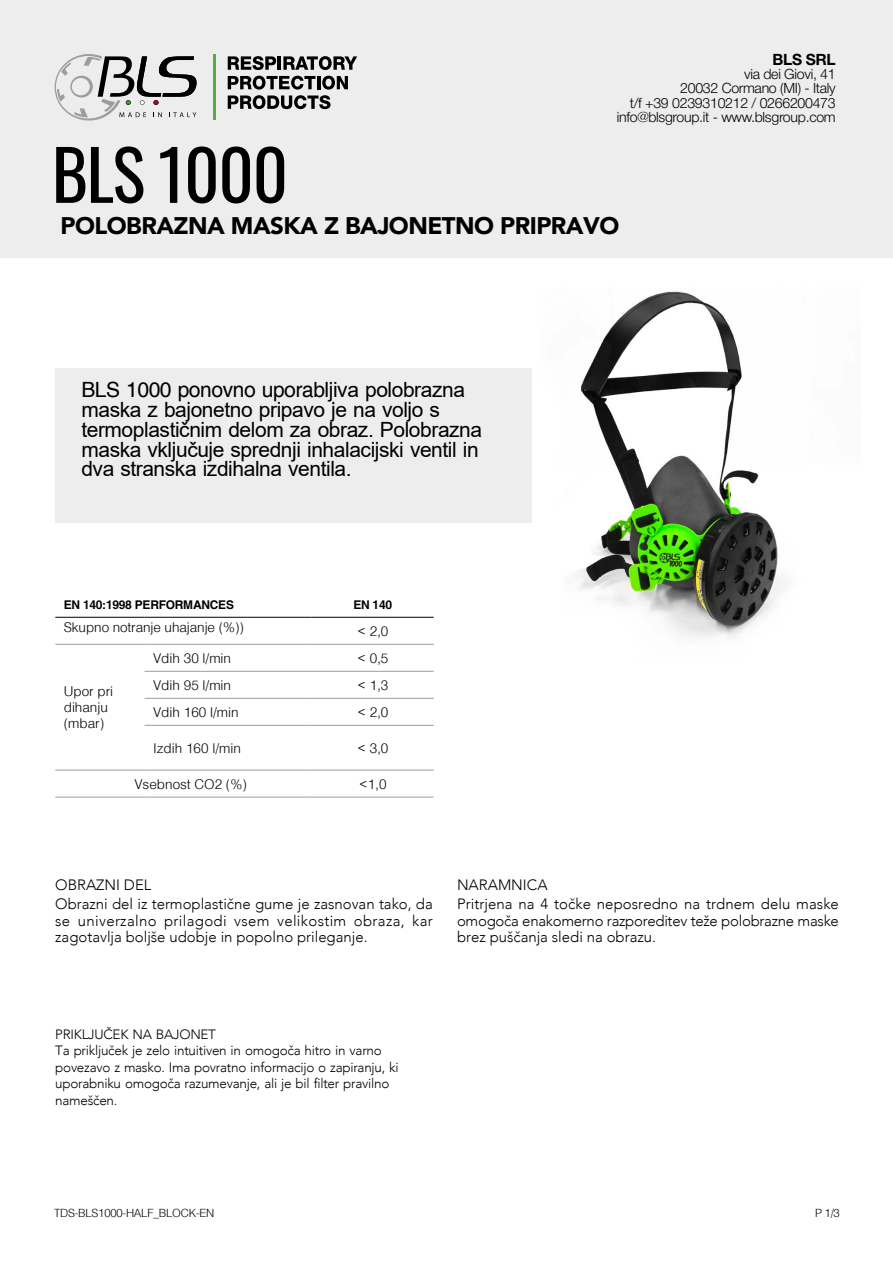
<style>
.page{position:relative;width:893px;height:1263px;background:#fff}
.page>*{position:absolute;margin:0;border:0;box-sizing:border-box;transform-origin:0 0}
.t1{font:69px "Oswald";letter-spacing:-.02em;color:#000}
.t2{font:900 24px "Avenir";letter-spacing:-.02em;color:#000}
.t3{font:21px/19.8px "Arial";color:#000}
.t4{font:21px "Helvetica";letter-spacing:-.02em;color:#000}
.t5{font:700 15.6px "Helvetica Neue Cyr";letter-spacing:-.02em;color:#000}
.t6{font:300 15px/19.5px "Avenir";color:#000}
.t7{font:300 14.1px/14.1px "Helvetica Neue Cyr";letter-spacing:-.02em;color:#000;text-align:right}
.t8{font:300 13.5px/16.5px "Avenir";color:#000}
.t9{font:300 13.5px/16.2px "Helvetica";color:#000}
.t10{font:700 12px "Helvetica";letter-spacing:-.02em;color:#000}
.t11{font:300 11.4px "Helvetica";letter-spacing:-.02em;color:#000}
.s1{font-family:"Arial"}
</style>
<div class="page">
<img style="left:520px;top:291px;width:268px;height:346px">
<div style="left:55px;top:369px;width:476px;height:154px;background:#ededed"></div>
<div style="left:0;top:0;width:893px;height:257px;background:#ededed"></div>
<hr style="left:213px;top:54px;width:2px;height:65px;background:#55b03f">
<svg style="left:228px;top:56px;width:48px;height:14px"></svg>
<hr style="left:278px;top:56px;width:3px;height:14px;background:#000">
<svg style="left:283px;top:56px;width:74px;height:14px"></svg>
<svg style="left:228px;top:76px;width:120px;height:33px"></svg>
<svg style="left:55px;top:54px;width:142px;height:67px"></svg>
<hr style="left:55px;top:644px;width:90px;height:1px;background:#9d9d9c">
<hr style="left:145px;top:644px;width:167px;height:1px;background:#9d9d9c">
<hr style="left:312px;top:644px;width:122px;height:1px;background:#9d9d9c">
<hr style="left:145px;top:671px;width:167px;height:1px;background:#9d9d9c">
<hr style="left:312px;top:671px;width:122px;height:1px;background:#9d9d9c">
<hr style="left:145px;top:698px;width:167px;height:1px;background:#9d9d9c">
<hr style="left:312px;top:698px;width:122px;height:1px;background:#9d9d9c">
<hr style="left:145px;top:725px;width:167px;height:1px;background:#9d9d9c">
<hr style="left:312px;top:725px;width:122px;height:1px;background:#9d9d9c">
<hr style="left:55px;top:770px;width:90px;height:1px;background:#9d9d9c">
<hr style="left:145px;top:770px;width:167px;height:1px;background:#9d9d9c">
<hr style="left:312px;top:770px;width:122px;height:1px;background:#9d9d9c">
<hr style="left:55px;top:797px;width:90px;height:1px;background:#9d9d9c">
<hr style="left:145px;top:797px;width:167px;height:1px;background:#9d9d9c">
<hr style="left:312px;top:797px;width:122px;height:1px;background:#9d9d9c">
<hr style="left:55px;top:617px;width:90px;height:1px;background:#000">
<hr style="left:145px;top:617px;width:167px;height:1px;background:#000">
<hr style="left:312px;top:617px;width:122px;height:1px;background:#000">
<h1 class="t1" style="left:52px;top:113px;width:238px">BLS 1000</h1>
<p class="t5" style="left:772px;top:51px;width:65px">BLS SRL</p>
<p class="t7" style="left:617px;top:67px;width:220px">via dei Giovi, 41<br>20032 Cormano (MI) - Italy<br>t/f +39 0239310212 / 0266200473 info@blsgroup.it - www.blsgroup.com</p>
<h2 class="t2" style="left:61px;top:214px;width:560px">POLOBRAZNA MASKA Z BAJONETNO PRIPRAVO</h2>
<h3 class="t4" style="left:81px;top:377px;width:384px">BLS 1000 ponovno uporabl<span class="s1">jiva polobrazna</span></h3>
<h3 class="t3" style="left:81px;top:401px;width:401px">maska z bajonetno pripavo je na voljo s termoplastičnim delom za obraz. Polobrazna maska vključuje sprednji inhalacijski ventil in dva stranska izdihalna ventila.</h3>
<p class="t10" style="left:64px;top:597px;width:172px">EN 140:1998 PERFORMANCES</p>
<p class="t10" style="left:353px;top:597px;width:40px">EN 140</p>
<p class="t9" style="left:64px;top:619px;width:182px">Skupno notranje uhajanje (%))</p>
<p class="t9" style="left:357px;top:622px;width:33px">&lt; 2,0</p>
<p class="t9" style="left:64px;top:683px;width:51px">Upor pri dihanju (mbar)</p>
<p class="t9" style="left:153px;top:649px;width:80px">Vdih 30 l/min</p>
<p class="t9" style="left:357px;top:649px;width:33px">&lt; 0,5</p>
<p class="t9" style="left:153px;top:676px;width:80px">Vdih 95 l/min</p>
<p class="t9" style="left:357px;top:676px;width:33px">&lt; 1,3</p>
<p class="t9" style="left:153px;top:703px;width:87px">Vdih 160 l/min</p>
<p class="t9" style="left:357px;top:703px;width:33px">&lt; 2,0</p>
<p class="t9" style="left:153px;top:739px;width:89px">Izdih 160 l/min</p>
<p class="t9" style="left:357px;top:739px;width:33px">&lt; 3,0</p>
<p class="t9" style="left:134px;top:775px;width:114px">Vsebnost CO2 (%)</p>
<p class="t9" style="left:359px;top:775px;width:29px">&lt;1,0</p>
<p class="t6" style="left:55px;top:875px;width:377px">OBRAZNI DEL<br>Obrazni del iz termoplastične gume je zasnovan tako, da</p>
<p class="t6" style="left:55px;top:913px;width:378px;line-height:16.5px">se univerzalno prilagodi vsem velikostim obraza, kar zagotavlja boljše udobje in popolno prileganje.</p>
<p class="t6" style="left:457px;top:875px;width:382px">NARAMNICA<br>Pritrjena na 4 točke neposredno na trdnem delu maske</p>
<p class="t6" style="left:457px;top:913px;width:382px;line-height:16.5px">omogoča enakomerno razporeditev teže polobrazne maske brez puščanja sledi na obrazu.</p>
<p class="t8" style="left:55px;top:1026px;width:343px">PRIKLJUČEK NA BAJONET<br>Ta priključek je zelo intuitiven in omogoča hitro in varno povezavo z masko. Ima povratno informacijo o zapiranju, ki uporabniku omogoča razumevanje, ali je bil filter pravilno nameščen.</p>
<p class="t11" style="left:54px;top:1206px;width:162px">TDS-BLS1000-HALF_BLOCK-EN</p>
<p class="t11" style="left:815px;top:1206px;width:26px">P 1/3</p>
</div>
